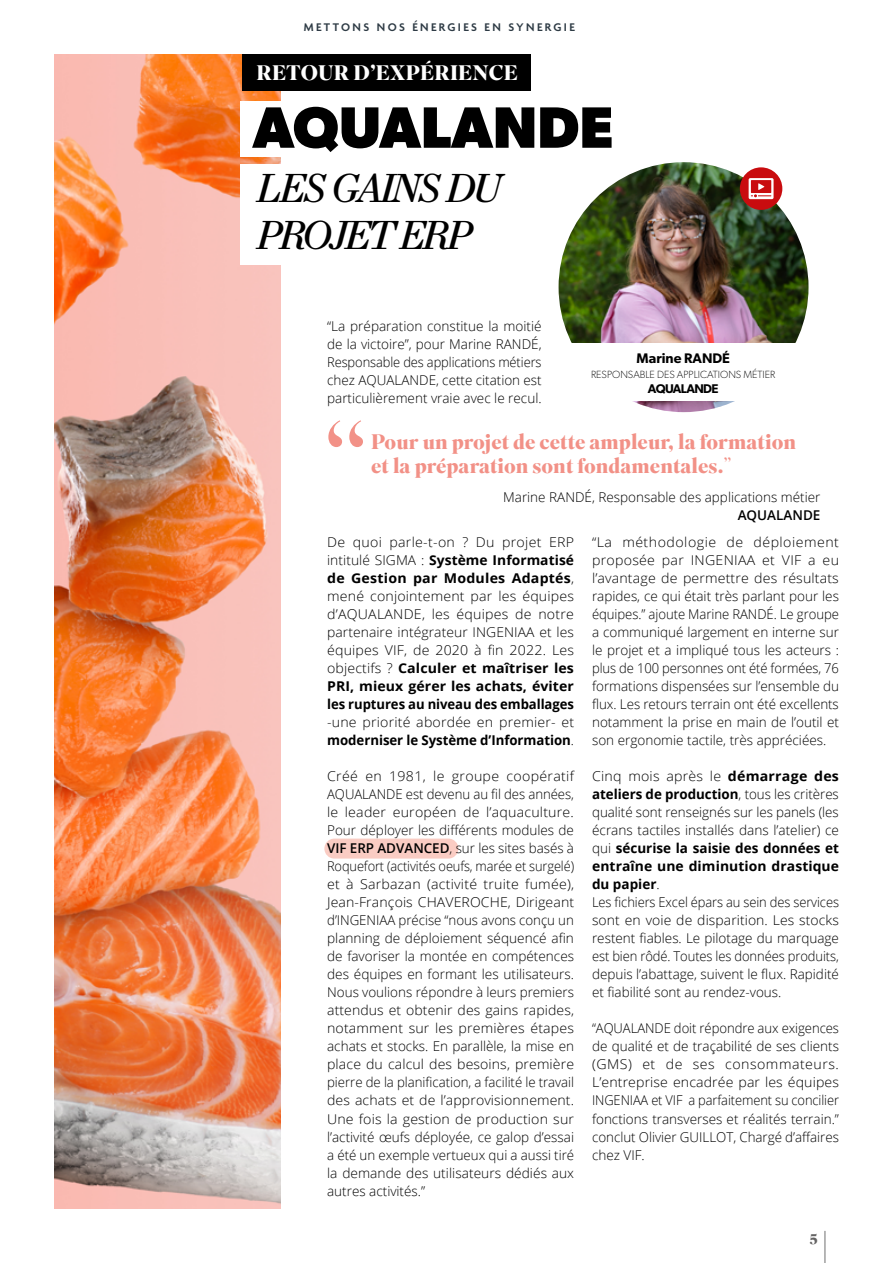
<style>
.page{position:relative;width:893px;height:1263px;background:#fff}
.page>*{position:absolute;margin:0;border:0;box-sizing:border-box;transform-origin:0 0}
.t1{font:118.2px "Essonnes Headline";color:#f29187}
.t2{font:700 58.5px "Gibson";color:#000}
.t3{font:italic 39px/46.8px "Essonnes Text";letter-spacing:-.075em;color:#000}
.t4{font:700 21px/24px "Superior Title";color:#f29187}
.t5{font:700 21px "Superior Title";letter-spacing:.005em;color:#fff}
.t6{font:700 15px "Superior Title";color:#646363}
.t7{font:600 13.95px "Gibson";color:#000}
.t8{font:300 13.5px/18px "Open Sans";color:#000;text-align:justify;scale:1.05 1}
.t9{font:300 13.5px/18px "Open Sans";color:#000;text-align:justify}
.t10{font:600 13.5px "Open Sans";color:#000}
.t11{font:600 12.6px "Gibson";letter-spacing:-.05em;color:#000}
.t12{font:600 12px "Agenda";letter-spacing:.2em;color:#2e3b45}
.t13{font:100 10.5px "Gibson";color:#000}
.s1{font-family:"Essonnes Headline";font-weight:400}
.s2{font-weight:700}
.s3{font-weight:600}
</style>
<div class="page">
<hr style="left:825px;top:1231px;width:1px;height:32px;background:#706f6f">
<img style="left:54px;top:54px;width:227px;height:1155px">
<div style="left:242px;top:54px;width:288px;height:37px;background:#000"></div>
<div style="left:240px;top:209px;width:364px;height:56px;background:#fff"></div>
<div style="left:240px;top:101px;width:364px;height:55px;background:#fff"></div>
<div style="left:240px;top:164px;width:364px;height:56px;background:#fff"></div>
<img style="left:559px;top:162px;width:249px;height:250px;border-radius:125px">
<div style="left:568px;top:343px;width:231px;height:58px;background:#fff"></div>
<div style="left:740px;top:167px;width:42px;height:43px;background:#c90c0f;border-radius:50%"></div>
<svg style="left:749px;top:178px;width:24px;height:21px"></svg>
<div style="left:324px;top:838px;width:134px;height:20px;background:#faccc3;border-radius:10px"></div>
<p class="t12" style="left:304px;top:20px;width:273px">METTONS NOS ÉNERGIES EN SYNERGIE</p>
<h3 class="t5" style="left:257px;top:60px;width:263px">RETOUR D’EXPÉRIENCE</h3>
<h2 class="t2" style="left:253px;top:93px;width:362px">AQUALANDE</h2>
<h3 class="t3" style="left:257px;top:165px;width:246px">LES GAINS DU<br>PROJET ERP</h3>
<p class="t9" style="left:327px;top:317px;width:216px">“La préparation constitue la moitié de la victoire”, pour Marine RANDÉ, Responsable des applications métiers chez AQUALANDE, cette citation est particulièrement vraie avec le recul.</p>
<p class="t7" style="left:636px;top:349px;width:95px">Marine RANDÉ</p>
<p class="t13" style="left:591px;top:368px;width:186px">RESPONSABLE DES APPLICATIONS MÉTIER</p>
<p class="t11" style="left:648px;top:381px;width:72px">AQUALANDE</p>
<h1 class="t1" style="left:324px;top:384px;width:43px">“</h1>
<h3 class="t4" style="left:371px;top:431px;width:426px">Pour un projet de cette ampleur, la formation et la préparation sont fondamentales.<span class="s1">”</span></h3>
<p class="t9" style="left:503px;top:487px;width:319px">Marine RANDÉ, Responsable des applications métier</p>
<p class="t10" style="left:738px;top:505px;width:84px">AQUALANDE</p>
<p class="t8" style="left:327px;top:533px;width:237px">De quoi parle-t-on ? Du projet ERP intitulé SIGMA : <span class="s2">Système Informatisé de Gestion par Modules Adaptés</span>, mené conjointement par les équipes d’AQUALANDE, les équipes de notre partenaire intégrateur INGENIAA et les équipes VIF, de 2020 à fin 2022. Les objectifs ? <span class="s2">Calculer et maîtriser les PRI, mieux gérer les achats, éviter les ruptures au niveau des emballages</span></p>
<p class="t8" style="left:327px;top:713px;width:237px">-une priorité abordée en premier- et <span class="s2">moderniser le Système d’Information</span>.</p>
<p class="t8" style="left:327px;top:767px;width:237px">Créé en 1981, le groupe coopératif AQUALANDE est devenu au fil des années, le leader européen de l’aquaculture.<br>Pour déployer les différents modules de <span class="s3">VIF ERP ADVANCED</span>, sur les sites basés à Roquefort (activités oeufs, marée et surgelé) et à Sarbazan (activité truite fumée), Jean-François CHAVEROCHE, Dirigeant d’INGENIAA précise “nous avons conçu un planning de déploiement séquencé afin de favoriser la montée en compétences des équipes en formant les utilisateurs.<br>Nous voulions répondre à leurs premiers attendus et obtenir des gains rapides, notamment sur les premières étapes achats et stocks. En parallèle, la mise en place du calcul des besoins, première pierre de la planification, a facilité le travail des achats et de l’approvisionnement.<br>Une fois la gestion de production sur l’activité œufs déployée, ce galop d’essai a été un exemple vertueux qui a aussi tiré la demande des utilisateurs dédiés aux autres activités.”</p>
<p class="t8" style="left:592px;top:533px;width:237px">“La méthodologie de déploiement proposée par INGENIAA et VIF a eu l’avantage de permettre des résultats rapides, ce qui était très parlant pour les équipes.” ajoute Marine RANDÉ. Le groupe a communiqué largement en interne sur le projet et a impliqué tous les acteurs : plus de 100 personnes ont été formées, 76 formations dispensées sur l’ensemble du flux. Les retours terrain ont été excellents notamment la prise en main de l’outil et son ergonomie tactile, très appréciées.</p>
<p class="t8" style="left:592px;top:767px;width:237px;text-align:left">Cinq mois après le <span class="s2">démarrage des ateliers de production</span>, tous les critères qualité sont renseignés sur les panels (les écrans tactiles installés dans l’atelier) ce qui <span class="s2">sécurise la saisie des données et entraîne une diminution drastique du papier</span>.<br>Les fichiers Excel épars au sein des services sont en voie de disparition. Les stocks restent fiables. Le pilotage du marquage est bien rôdé. Toutes les données produits, depuis l’abattage, suivent le flux. Rapidité et fiabilité sont au rendez-vous.</p>
<p class="t9" style="left:592px;top:1019px;width:248px">“AQUALANDE doit répondre aux exigences de qualité et de traçabilité de ses clients (GMS) et de ses consommateurs.<br>L’entreprise encadrée par les équipes INGENIAA et VIF a parfaitement su concilier fonctions transverses et réalités terrain.” conclut Olivier GUILLOT, Chargé d’affaires chez VIF.</p>
<p class="t6" style="left:810px;top:1227px;width:9px">5</p>
</div>
